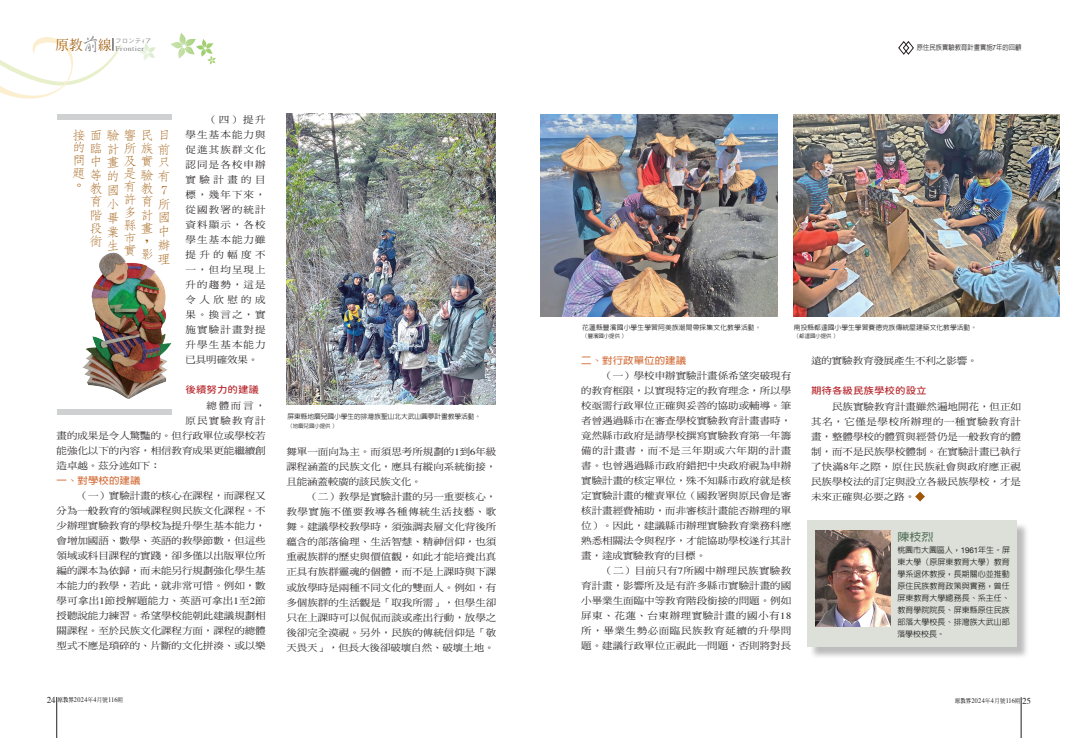
<style>
.page{position:relative;width:1078px;height:738px;background:#fff}
.page>*{position:absolute;margin:0;border:0;box-sizing:border-box;transform-origin:0 0}
.t1{font:300 12.6px/13.3px "AR Fang Song B5 HK";color:#9e5807;text-align:justify;scale:1.11 1}
.t2{font:700 10.8px "AR Hei B5";color:#5a755f;scale:1.11 1}
.t3{font:9.4px/15px "DF Ming Std W5";color:#231f20;text-align:justify;scale:1.11 1}
.t4{font:700 9.4px "AR Hei B5";color:#d3703c;scale:1.11 1}
.t5{font:9.4px "Gen Sen Rounded TW M";color:#b7282e;scale:1.11 1}
.t6{font:9.4px "DF Ming Std W5";letter-spacing:.105em;color:#231f20;scale:1.11 1}
.t7{font:500 8px/12px "AR Hei B5";letter-spacing:.005em;color:#231f20;text-align:justify}
.t8{font:7.2px "Times";letter-spacing:.05em;color:#808285;scale:1.11 1}
.t9{font:7px "Times";letter-spacing:.05em;color:#231f20;scale:.9 1}
.t10{font:500 7px "AR Hei B5";color:#231f20;scale:.9 1}
.t11{font:500 6.8px "AR Hei B5";letter-spacing:.005em;color:#231f20}
.t12{font:6px "Heisei Kaku Go Std W3";color:#808285}
.t13{font:500 5.4px "AR Hei B5";color:#231f20}
.s1{font-family:"AR Xing Shu B5";font-weight:500;font-size:18.5px}
.s2{font-family:"Times"}
.s3{font-family:"Helvetica Neue";font-weight:400}
.s4{font-size:9px}
.s5{font-family:"AR Ming B5";font-weight:800;font-size:6px}
.s6{font-family:"DF Ming Std W5";font-size:6px}
</style>
<div class="page">
<svg style="left:170px;top:33px;width:46px;height:32px"></svg>
<svg style="left:139px;top:43px;width:16px;height:18px"></svg>
<hr style="left:57px;top:696px;width:1px;height:41px;background:#231f20">
<hr style="left:1020px;top:696px;width:1px;height:41px;background:#231f20">
<svg style="left:0;top:37px;width:122px;height:62px"></svg>
<svg style="left:915px;top:491px;width:9px;height:10px"></svg>
<svg style="left:898px;top:41px;width:16px;height:14px"></svg>
<div style="left:808px;top:521px;width:220px;height:137px;background:#231f20;opacity:.3"></div>
<div style="left:807px;top:520px;width:209px;height:126px;background:#dce0d8"></div>
<img style="left:815px;top:530px;width:75px;height:96px">
<img style="left:540px;top:114px;width:237px;height:202px">
<img style="left:793px;top:114px;width:266px;height:202px">
<div style="left:57px;top:114px;width:115px;height:6px;background:#cfd0d2"></div>
<div style="left:57px;top:408px;width:115px;height:6px;background:#cfd0d2"></div>
<img style="left:286px;top:113px;width:210px;height:291px">
<img style="left:83px;top:252px;width:89px;height:147px">
<p class="t8" style="left:56px;top:44px;width:81px"><sup>原教</sup><span class="s1">前</span><sup>線</sup> Frontier</p>
<p class="t12" style="left:115px;top:36px;width:38px">フロンテ<sub>ｲ</sub>ア</p>
<p class="t3" style="left:185px;top:111px;width:74px;text-indent:21px">（四）提升學生基本能力與促進其族群文化認同是各校申辦實驗計畫的目標，幾年下來，從國教署的統計資料顯示，各校學生基本能力雖提升的幅度不一，但均呈現上升的趨勢，這是令人欣慰的成果。換言之，實施實驗計畫對提升學生基本能力已具明確效果。</p>
<p class="t5" style="left:185px;top:384px;width:68px">後續努力的建議</p>
<p class="t3" style="left:206px;top:397px;width:55px">總體而言，</p>
<p class="t6" style="left:185px;top:415px;width:74px">原民實驗教育計</p>
<p class="t3" style="left:57px;top:427px;width:190px">畫的成果是令人驚豔的。但行政單位或學校若</p>
<p class="t3" style="left:57px;top:442px;width:190px">能強化以下的內容，相信教育成果更能繼續創</p>
<p class="t3" style="left:57px;top:457px;width:95px">造卓越。茲分述如下：</p>
<p class="t4" style="left:57px;top:475px;width:77px">一、對學校的建議</p>
<p class="t3" style="left:57px;top:487px;width:190px;text-indent:21px">（一）實驗計畫的核心在課程，而課程又分為一般教育的領域課程與民族文化課程。不少辦理實驗教育的學校為提升學生基本能力，會增加國語、數學、英語的教學節數，但這些領域或科目課程的實踐，卻多僅以出版單位所編的課本為依歸，而未能另行規劃強化學生基本能力的教學，若此，就非常可惜。例如，數學可拿出<span class="s2">1</span>節授解題能力、英語可拿出<span class="s2">1</span>至<span class="s2">2</span>節授聽說能力練習。希望學校能朝此建議規劃相關課程。至於民族文化課程方面，課程的總體型式不應是瑣碎的、片斷的文化拼湊、或以樂</p>
<h1 class="t1" style="left:72px;top:128px;width:90px;line-height:13.7px;text-align:right">接面驗響民目的臨計所族前實只<br>有<br>7<br>所<br>國<br>中<br>辦<br>理</h1>
<h1 class="t1" style="left:72px;top:154px;width:13px;line-height:12.6px">問題。</h1>
<h1 class="t1" style="left:89px;top:155px;width:13px;text-align:left">中等教育階段銜</h1>
<h1 class="t1" style="left:106px;top:156px;width:13px;line-height:13.8px">畫的國小畢業生</h1>
<h1 class="t1" style="left:123px;top:154px;width:13px;line-height:12.8px">及是有許多縣市實</h1>
<h1 class="t1" style="left:140px;top:168px;width:13px;text-align:left">驗教育計畫，影</h1>
<p class="t11" style="left:287px;top:413px;width:195px">屏東縣地磨兒國小學生的排灣族聖山北大武山圓夢計畫教學活動。</p>
<p class="t13" style="left:287px;top:423px;width:52px">（地磨兒國小提供）</p>
<p class="t3" style="left:286px;top:444px;width:191px">舞單一面向為主。而須思考所規劃的<span class="s2">1</span>到<span class="s2">6</span>年級課程涵蓋的民族文化，應具有縱向系統銜接，且能涵蓋較廣的該民族文化。</p>
<p class="t3" style="left:286px;top:489px;width:191px;text-indent:21px">（二）教學是實驗計畫的另一重要核心，教學實施不僅要教導各種傳統生活技藝、歌舞。建議學校教學時，須強調表層文化背後所蘊含的部落倫理、生活智慧、精神信仰，也須重視族群的歷史與價值觀，如此才能培養出真正具有族群靈魂的個體，而不是上課時與下課或放學時是兩種不同文化的雙面人。例如，有多個族群的生活觀是「取我所需」，但學生卻只在上課時可以侃侃而談或產出行動，放學之後卻完全漠視。另外，民族的傳統信仰是「敬天畏天」，但長大後卻破壞自然、破壞土地。</p>
<p class="t10" style="left:916px;top:44px;width:117px">原住民族實驗教育計畫實施<span class="s3">7</span>年的回顧</p>
<p class="t11" style="left:582px;top:323px;width:181px">花蓮縣豐濱國小學生學習阿美族潮間帶採集文化教學活動。</p>
<p class="t13" style="left:582px;top:333px;width:46px">（豐濱國小提供）</p>
<p class="t11" style="left:793px;top:323px;width:185px">南投縣都達國小學生學習賽德克族傳統屋建築文化教學活動。</p>
<p class="t13" style="left:793px;top:333px;width:46px">（都達國小提供）</p>
<p class="t4" style="left:581px;top:355px;width:96px">二、對行政單位的建議</p>
<p class="t3" style="left:581px;top:367px;width:191px;text-indent:21px">（一）學校申辦實驗計畫係希望突破現有的教育框限，以實現特定的教育理念，所以學校亟需行政單位正確與妥善的協助或輔導。筆者曾遇過縣市在審查學校實驗教育計畫書時，竟然縣市政府是請學校撰寫實驗教育第一年籌備的計畫書，而不是三年期或六年期的計畫書。也曾遇過縣市政府錯把中央政府視為申辦實驗計畫的核定單位，殊不知縣市政府就是核定實驗計畫的權責單位（國教署與原民會是審核計畫經費補助，而非審核計畫能否辦理的單位）。因此，建議縣市辦理實驗教育業務科應熟悉相關法令與程序，才能協助學校遂行其計畫，達成實驗教育的目標。</p>
<p class="t3" style="left:581px;top:562px;width:191px;text-indent:21px">（二）目前只有<span class="s2">7</span>所國中辦理民族實驗教育計畫，影響所及是有許多縣市實驗計畫的國小畢業生面臨中等教育階段銜接的問題。例如屏東、花蓮、台東辦理實驗計畫的國小有<span class="s2">18</span>所，畢業生勢必面臨民族教育延續的升學問題。建議行政單位正視此一問題，否則將對長</p>
<p class="t3" style="left:810px;top:352px;width:151px">遠的實驗教育發展產生不利之影響。</p>
<p class="t5" style="left:810px;top:385px;width:106px">期待各級民族學校的設立</p>
<p class="t3" style="left:810px;top:398px;width:191px;text-indent:21px">民族實驗教育計畫雖然遍地開花，但正如其名，它僅是學校所辦理的一種實驗教育計畫，整體學校的體質與經營仍是一般教育的體制，而不是民族學校體制。在實驗計畫已執行了快滿<span class="s2">8</span>年之際，原住民族社會與政府應正視民族學校法的訂定與設立各級民族學校，才是未來正確與必要之路。</p>
<p class="t2" style="left:897px;top:531px;width:34px">陳枝烈</p>
<p class="t7" style="left:897px;top:543px;width:114px">桃園市大園區人，<span class="s3">1961</span>年生。屏東大學（原屏東教育大學）教育學系退休教授，長期關心並推動原住民族教育政策與實務，曾任屏東教育大學總務長、系主任、教育學院院長、屏東縣原住民族部落大學校長、排灣族大武山部落學校校長。</p>
<p class="t9" style="left:47px;top:695px;width:86px"><span class="s4">24</span> <span class="s5">原教界</span>2024<span class="s6">年</span>4<span class="s6">月號</span>116<span class="s6">期</span></p>
<p class="t9" style="left:954px;top:695px;width:86px"><span class="s5">原教界</span>2024<span class="s6">年</span>4<span class="s6">月號</span>116<span class="s6">期</span> <span class="s4">25</span></p>
</div>
